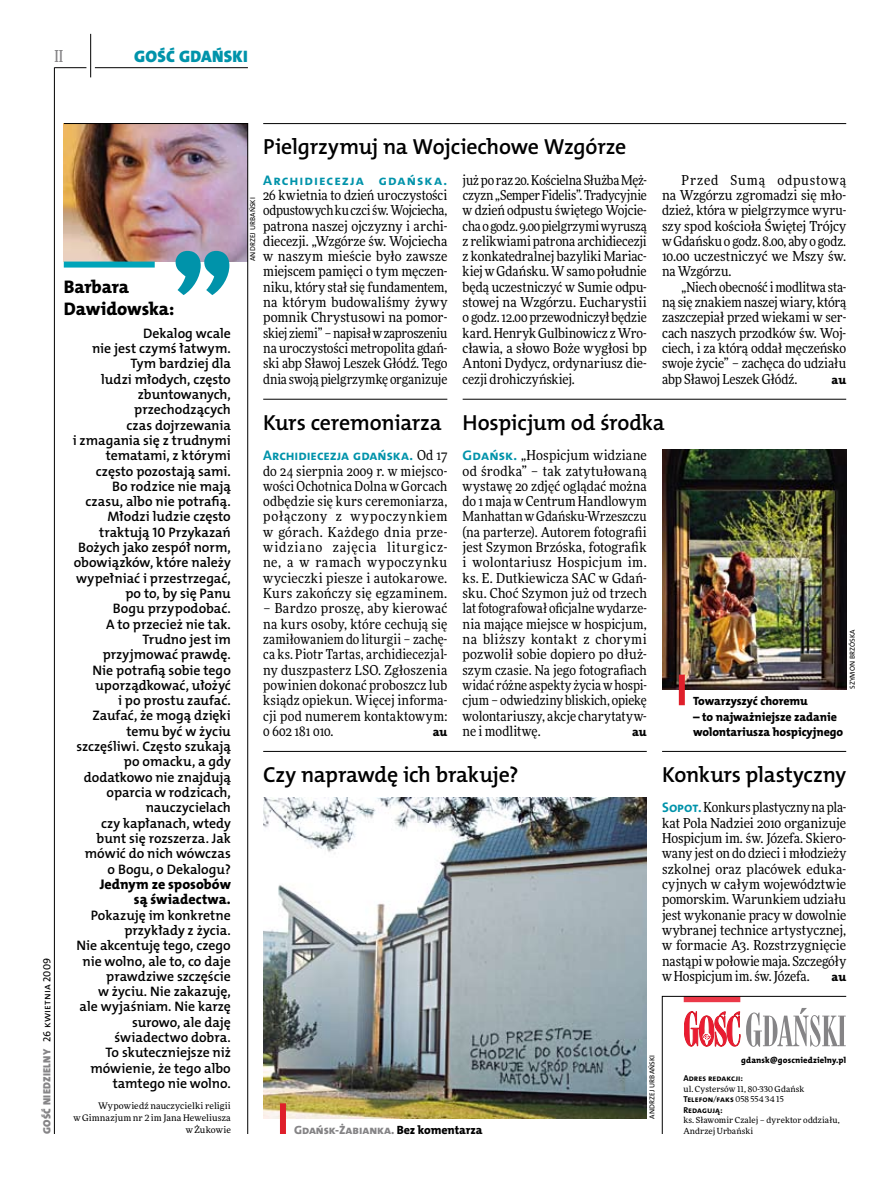
<style>
.page{position:relative;width:893px;height:1191px;background:#fff}
.page>*{position:absolute;margin:0;border:0;box-sizing:border-box;transform-origin:0 0}
.t1{font:21.9px "The Mix HP6 Se Bld";letter-spacing:-.01em;color:#000}
.t2{font:18.3px/21.6px "The Mix HP8 Ex Bld";letter-spacing:-.005em;color:#000}
.t3{font:16.65px "The Mix HP9 Blk";letter-spacing:.02em;color:#0093aa}
.t4{font:500 16.5px "Freeday Narrow";color:#858486;scale:.9 1}
.t5{font:14.1px/15.3px "The Mix HP8 Ex Bld";letter-spacing:.005em;color:#000;text-align:right}
.t6{font:13.95px "The Mix HP7 Bld";letter-spacing:-.005em;color:#0093aa}
.t7{font:13.95px "The Mix HP7 Bld";letter-spacing:.065em;color:#0093aa}
.t8{font:13.8px/15.3px "The Mix HP6 Se Bld";letter-spacing:-.005em;color:#000;text-align:right}
.t9{font:13.65px/15.3px "Freeday Narrow News";color:#000;text-align:justify}
.t10{font:12.3px "The Mix HP8 Ex Bld";color:#000}
.t11{font:12px/15.3px "The Mix HP8 Ex Bld";letter-spacing:-.005em;color:#000}
.t12{font:12px "The Mix HP8 Ex Bld";letter-spacing:-.005em;color:#858486}
.t13{font:10.5px "The Mix HP9 Blk";letter-spacing:.025em;color:#858486}
.t14{font:9px/12px "Freeday News";letter-spacing:.01em;color:#000;text-align:right}
.t15{font:8.55px/10.5px "The Mix HP7 Bld";letter-spacing:.005em;color:#000}
.t16{font:8.55px "The Mix HP8 Ex Bld";letter-spacing:.025em;color:#000}
.t17{font:8.4px/10.5px "Freeday News";letter-spacing:.015em;color:#000}
.t18{font:7.2px "The Mix HP5 Plain";letter-spacing:.015em;color:#000}
.s1{font-family:"The Mix HP5 Plain";color:#000}
.s2{font-family:"Freeday Narrow News";font-size:13.65px;color:#000}
.s3{font-family:"The Mix HP7 Bld";font-size:13.95px;color:#0093aa}
.s4{color:#000}
.s5{font-family:"Freeday News";font-size:8.4px}
</style>
<div class="page">
<hr style="left:54px;top:67px;width:1px;height:1067px;background:#000">
<hr style="left:90px;top:34px;width:1px;height:43px;background:#000">
<hr style="left:54px;top:67px;width:32px;height:1px;background:#000">
<hr style="left:95px;top:67px;width:153px;height:1px;background:#000">
<svg style="left:662px;top:996px;width:185px;height:138px"></svg>
<svg style="left:64px;top:123px;width:184px;height:1011px"></svg>
<div style="left:64px;top:261px;width:91px;height:6px;background:#00a4b9"></div>
<svg style="left:176px;top:251px;width:53px;height:44px"></svg>
<hr style="left:263px;top:123px;width:583px;height:1px;background:#000">
<hr style="left:263px;top:751px;width:384px;height:1px;background:#000">
<img style="left:263px;top:797px;width:384px;height:321px">
<div style="left:280px;top:1103px;width:6px;height:31px;background:#df1f2a"></div>
<img style="left:662px;top:449px;width:184px;height:241px">
<hr style="left:463px;top:399px;width:383px;height:1px;background:#000">
<div style="left:679px;top:674px;width:6px;height:31px;background:#df1f2a"></div>
<hr style="left:662px;top:751px;width:184px;height:1px;background:#000">
<hr style="left:263px;top:399px;width:184px;height:1px;background:#000">
<p class="t4" style="left:54px;top:46px;width:11px">II</p>
<p class="t3" style="left:134px;top:46px;width:115px">GOŚĆ GDAŃSKI</p>
<p class="t13" style="left:40px;top:1134px;width:178px;rotate:-90deg">GOŚĆ NIEDZIELNY <span class="s1">26 kwietnia 2009</span></p>
<h2 class="t2" style="left:64px;top:276px;width:112px">Barbara<br>Dawidowska:</h2>
<p class="t8" style="left:73px;top:325px;width:160px">Dekalog wcale<br>nie jest czymś łatwym.<br>Tym bardziej dla<br>ludzi młodych, często zbuntowanych, przechodzących<br>czas dojrzewania<br>i zmagania się z trudnymi tematami, z którymi często pozostają sami.<br>Bo rodzice nie mają czasu, albo nie potrafią.<br>Młodzi ludzie często traktują 10 Przykazań<br>Bożych jako zespół norm, obowiązków, które należy wypełniać i przestrzegać, po to, by się Panu<br>Bogu przypodobać.<br>A to przecież nie tak.<br>Trudno jest im przyjmować prawdę.<br>Nie potrafią sobie tego uporządkować, ułożyć<br>i po prostu zaufać.<br>Zaufać, że mogą dzięki temu być w życiu szczęśliwi. Często szukają po omacku, a gdy dodatkowo nie znajdują oparcia w rodzicach, nauczycielach<br>czy kapłanach, wtedy bunt się rozszerza. Jak mówić do nich wówczas<br>o Bogu, o Dekalogu?</p>
<p class="t5" style="left:100px;top:876px;width:133px">Jednym ze sposobów są świadectwa.</p>
<p class="t8" style="left:76px;top:907px;width:156px">Pokazuję im konkretne przykłady z życia.<br>Nie akcentuję tego, czego nie wolno, ale to, co daje prawdziwe szczęście<br>w życiu. Nie zakazuję, ale wyjaśniam. Nie karzę surowo, ale daję świadectwo dobra.<br>To skuteczniejsze niż mówienie, że tego albo tamtego nie wolno.</p>
<p class="t14" style="left:74px;top:1099px;width:159px">Wypowiedź nauczycielki religii<br>w Gimnazjum nr 2 im Jana Heweliusza w Żukowie</p>
<p class="t18" style="left:248px;top:261px;width:65px;rotate:-90deg">andrzej urbański</p>
<h1 class="t1" style="left:263px;top:132px;width:365px">Pielgrzymuj na Wojciechowe Wzgórze</h1>
<p class="t7" style="left:263px;top:171px;width:186px">Archidiecezja gdańska.</p>
<p class="t9" style="left:263px;top:187px;width:186px">26 kwietnia to dzień uroczystości odpustowych kuczci św. Wojciecha, patrona naszej ojczyzny i archi&shy;diecezji. „Wzgórze św. Wojciecha w naszym mieście było zawsze miejscem pamięci o tym męczen&shy;niku, który stał się fundamentem, na którym budowaliśmy żywy pomnik Chrystusowi na pomor&shy;skiej ziemi” – napisał wzaproszeniu na uroczystości metropolita gdań&shy;ski abp Sławoj Leszek Głódź. Tego dnia swoją pielgrzymkę organizuje</p>
<p class="t9" style="left:463px;top:172px;width:186px">jużpo raz 20. Kościelna Służba Męż&shy;czyzn „Semper Fidelis”. Tradycyjnie w dzień odpustu świętego Wojcie&shy;cha ogodz. 9.00 pielgrzymi wyruszą z relikwiami patrona archidiecezji z konkatedralnej bazyliki Mariac&shy;kiej w Gdańsku. Wsamo południe będą uczestniczyć w Sumie odpu&shy;stowej na Wzgórzu. Eucharystii o godz. 12.00 przewodniczył będzie kard.Henryk Gulbinowicz zWro&shy;cławia, a słowo Boże wygłosi bp Antoni Dydycz, ordynariusz die&shy;cezji drohiczyńskiej.</p>
<p class="t9" style="left:662px;top:172px;width:186px;text-indent:20px">Przed Sumą odpustową na Wzgórzu zgromadzi się mło&shy;dzież, która w pielgrzymce wyru&shy;szy spod kościoła Świętej Trójcy wGdańsku o godz. 8.00, aby o godz.<br>10.00 uczestniczyć we Mszy św. na Wzgórzu.</p>
<p class="t9" style="left:662px;top:279px;width:186px;text-indent:20px">„Niech obecność imodlitwa sta&shy;ną się znakiem naszej wiary, którą zaszczepiał przed wiekami w ser&shy;cach naszych przodków św. Woj&shy;ciech, i za którą oddał męczeńsko swoje życie” – zachęca do udziału abp Sławoj Leszek Głódź.</p>
<p class="t10" style="left:832px;top:371px;width:16px">au</p>
<h1 class="t1" style="left:463px;top:408px;width:204px">Hospicjum od środka</h1>
<h1 class="t1" style="left:263px;top:408px;width:180px">Kurs ceremoniarza</h1>
<p class="t6" style="left:263px;top:446px;width:186px">Archidiecezja gdańska. <span class="s2">Od 17</span></p>
<p class="t9" style="left:263px;top:463px;width:186px">do 24 sierpnia 2009 r. w miejsco&shy;wości Ochotnica Dolna w Gorcach odbędzie się kurs ceremoniarza, połączony z wypoczynkiem w górach. Każdego dnia prze&shy;widziano zajęcia liturgicz&shy;ne, a w ramach wypoczynku wycieczki piesze i autokarowe.<br>Kurs zakończy się egzaminem.</p>
<p class="t9" style="left:263px;top:600px;width:186px">– Bardzo proszę, aby kierować na kurs osoby, które cechują się zamiłowaniem do liturgii – zachę&shy;ca ks. Piotr Tartas, archidiecezjal&shy;ny duszpasterz LSO. Zgłoszenia powinien dokonać proboszcz lub ksiądz opiekun. Więcej informa&shy;cji pod numerem kontaktowym:<br>0 602 181 010.</p>
<p class="t9" style="left:463px;top:447px;width:186px"><span class="s3">Gdańsk.</span> „Hospicjum widziane od środka” – tak zatytułowaną wystawę 20 zdjęć oglądać można do 1 maja w Centrum Handlowym Manhattan w Gdańsku-Wrzeszczu (na parterze). Autorem fotografii jest Szymon Brzóska, fotografik i wolontariusz Hospicjum im. ks. E. Dutkiewicza SAC w Gdań&shy;sku. Choć Szymon już od trzech lat fotografował oficjalne wydarze&shy;nia mające miejsce w hospicjum, na bliższy kontakt z chorymi pozwolił sobie dopiero po dłuż&shy;szym czasie. Na jego fotografiach widać różne aspekty życia w hospi&shy;cjum – odwiedziny bliskich, opiekę wolontariuszy, akcje charytatyw&shy;ne i modlitwę.</p>
<p class="t18" style="left:848px;top:689px;width:61px;rotate:-90deg">szymon brzóska</p>
<p class="t11" style="left:693px;top:693px;width:116px">Towarzyszyć choremu</p>
<p class="t11" style="left:693px;top:709px;width:152px">– to najważniejsze zadanie wolontariusza hospicyjnego</p>
<h1 class="t1" style="left:662px;top:760px;width:186px">Konkurs plastyczny</h1>
<p class="t9" style="left:662px;top:799px;width:186px"><span class="s3">Sopot.</span> Konkurs plastyczny na pla&shy;kat Pola Nadziei 2010 organizuje Hospicjum im. św. Józefa. Skiero&shy;wany jest on do dzieci i młodzieży szkolnej oraz placówek eduka&shy;cyjnych w całym województwie pomorskim. Warunkiem udziału jest wykonanie pracy w dowolnie wybranej technice artystycznej, w formacie A3. Rozstrzygnięcie nastąpi w połowie maja. Szczegóły w Hospicjum im. św. Józefa.</p>
<p class="t10" style="left:433px;top:724px;width:16px">au</p>
<p class="t10" style="left:632px;top:724px;width:16px">au</p>
<h1 class="t1" style="left:263px;top:760px;width:257px">Czy naprawdę ich brakuje?</h1>
<p class="t10" style="left:832px;top:968px;width:16px">au</p>
<p class="t12" style="left:294px;top:1122px;width:190px">Gdańsk-Żabianka. <span class="s4">Bez komentarza</span></p>
<p class="t18" style="left:647px;top:1118px;width:65px;rotate:-90deg">andrzej urbański</p>
<p class="t16" style="left:741px;top:1054px;width:107px">gdansk@goscniedzielny.pl</p>
<p class="t15" style="left:683px;top:1073px;width:61px">Adres redakcji:</p>
<p class="t17" style="left:683px;top:1083px;width:123px">ul. Cystersów 11, 80-330 Gdańsk</p>
<p class="t15" style="left:683px;top:1094px;width:102px">Telefon<span class="s5">/</span>faks <span class="s5">058 554 34 15<br></span>Redagują:</p>
<p class="t17" style="left:683px;top:1115px;width:158px">ks. Sławomir Czalej – dyrektor oddziału,<br>Andrzej Urbański</p>
</div>
